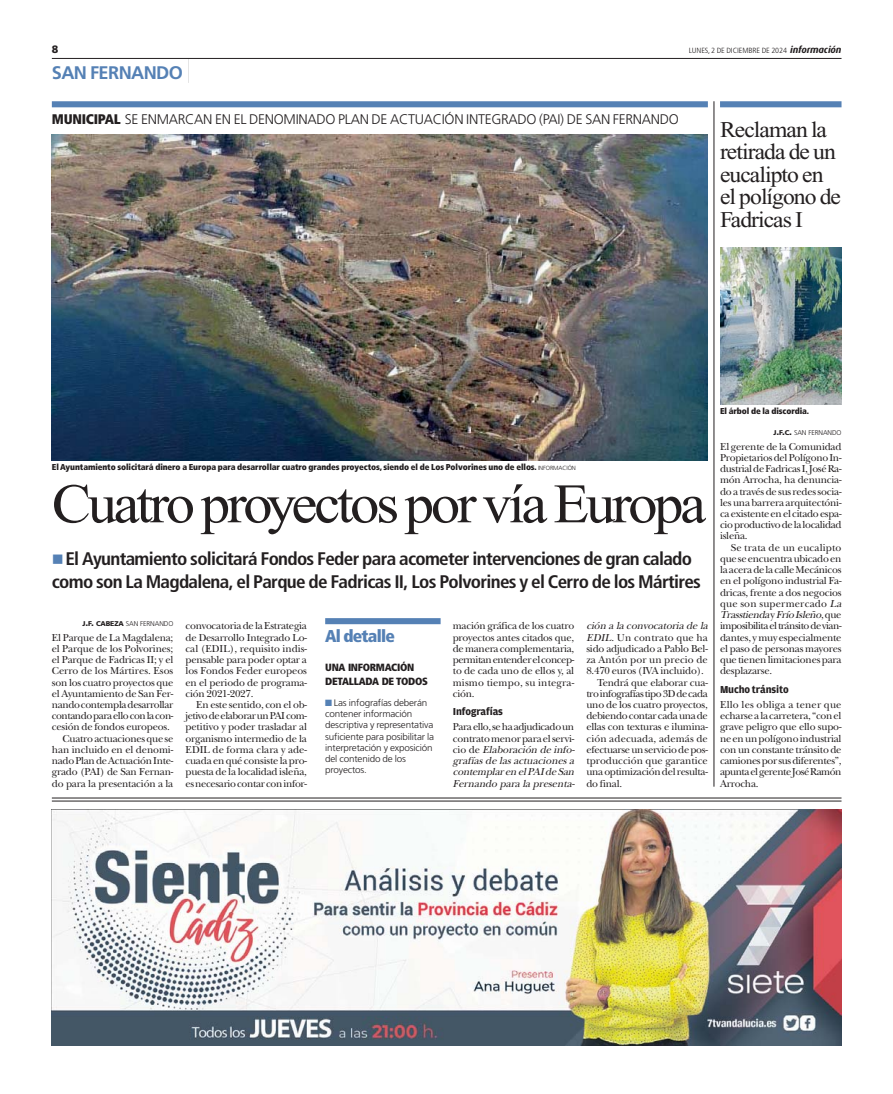
<style>
.page{position:relative;width:893px;height:1094px;background:#fff}
.page>*{position:absolute;margin:0;border:0;box-sizing:border-box;transform-origin:0 0}
.t1{font:55.65px "Times New Roman";letter-spacing:-.055em;color:#231f20;scale:1.05 1}
.t2{font:22.5px/22.5px "Times New Roman";letter-spacing:-.04em;color:#231f20;scale:1.05 1}
.t3{font:700 condensed 18.15px/22.2px "Frutiger";letter-spacing:-.035em;color:#231f20;text-align:center;scale:1.05 1}
.t4{font:700 18.15px "Frutiger";letter-spacing:-.035em;color:#5581b5}
.t5{font:900 condensed 17.1px "Frutiger";letter-spacing:-.04em;color:#5581b5}
.t6{font:300 13.95px "Frutiger";letter-spacing:-.02em;color:#231f20}
.t7{font:700 10.65px "Amplitude";letter-spacing:-.01em;color:#231f20}
.t8{font:900 10.65px "Frutiger";color:#231f20}
.t9{font:10.5px/11.2px "New Baskerville";letter-spacing:-.02em;color:#231f20;text-align:justify}
.t10{font:italic 10.5px/11.2px "New Baskerville";letter-spacing:-.005em;color:#231f20}
.t11{font:10.5px "New Baskerville";letter-spacing:-.045em;color:#231f20}
.t12{font:10.5px "New Baskerville";color:#231f20}
.t13{font:10.5px "New Baskerville";letter-spacing:.01em;color:#231f20}
.t14{font:900 condensed 10.5px/14px "Frutiger";letter-spacing:-.03em;color:#231f20}
.t15{font:10.5px "New Baskerville";letter-spacing:.005em;color:#231f20}
.t16{font:300 9.45px/11.2px "Frutiger";letter-spacing:-.015em;color:#231f20;scale:1.05 1}
.t17{font:900 condensed 8.55px "Frutiger";letter-spacing:-.01em;color:#231f20}
.t18{font:300 condensed 7.5px "Frutiger";letter-spacing:-.01em;color:#231f20;scale:1.1 1}
.t19{font:300 6.9px "Frutiger";letter-spacing:-.015em;color:#231f20}
.s1{font-family:"Dax";font-weight:700;font-style:italic;font-stretch:normal;font-size:9.6px}
.s2{font-family:"Apex New";font-weight:100;font-size:24.6px;color:#231f20}
.s3{font-weight:900;font-stretch:condensed}
.s4{font-weight:300;font-stretch:normal;font-size:6px}
.s5{font-weight:900}
.s6{font-weight:900;font-size:9.15px}
.s7{color:#5581b5}
.s8{font-style:normal}
.s9{font-style:italic}
</style>
<div class="page">
<div style="left:52px;top:101px;width:655px;height:6px;background:#5581b5"></div>
<img style="left:52px;top:135px;width:655px;height:326px">
<img style="left:720px;top:248px;width:121px;height:156px">
<hr style="left:713px;top:101px;width:1px;height:685px;background:#231f20">
<hr style="left:52px;top:58px;width:789px;height:1px;background:#231f20">
<div style="left:720px;top:101px;width:121px;height:6px;background:#5581b5"></div>
<div style="left:325px;top:618px;width:115px;height:6px;background:#5581b5"></div>
<hr style="left:52px;top:797px;width:789px;height:1px;background:#231f20">
<hr style="left:52px;top:800px;width:789px;height:1px;background:#231f20">
<img style="left:52px;top:809px;width:789px;height:236px">
<p class="t8" style="left:52px;top:45px;width:8px">8</p>
<p class="t18" style="left:688px;top:48px;width:140px">LUNES, 2 DE DICIEMBRE DE 2024 <span class="s1">información</span></p>
<h3 class="t4" style="left:52px;top:65px;width:140px">SAN FERNANDO <span class="s2">|</span></h3>
<h3 class="t6" style="left:52px;top:113px;width:628px"><span class="s3">MUNICIPAL</span> SE ENMARCAN EN EL DENOMINADO PLAN DE ACTUACIÓN INTEGRADO (PAI) DE SAN FERNANDO</h3>
<h2 class="t2" style="left:720px;top:120px;width:117px">Reclaman la retirada de un eucalipto en el polígono de<br>Fadricas I</h2>
<p class="t17" style="left:52px;top:463px;width:525px">El Ayuntamiento solicitará dinero a Europa para desarrollar cuatro grandes proyectos, siendo el de Los Polvorines uno de ellos. <span class="s4">INFORMACIÓN</span></p>
<h1 class="t1" style="left:52px;top:483px;width:624px">Cuatro proyectos por vía Europa</h1>
<h3 class="t3" style="left:52px;top:549px;width:619px">El Ayuntamiento solicitará Fondos Feder para acometer intervenciones de gran calado como son La Magdalena, el Parque de Fadricas II, Los Polvorines y el Cerro de los Mártires</h3>
<p class="t19" style="left:82px;top:621px;width:92px"><span class="s5">J</span><span class="s6">.</span><span class="s5">F</span><span class="s6">.</span> <span class="s5">CABEZA</span> SAN FERNANDO</p>
<p class="t9" style="left:52px;top:633px;width:123px">El Parque de La Magdalena;</p>
<p class="t9" style="left:52px;top:644px;width:123px">el Parque de los Polvorines;</p>
<p class="t9" style="left:52px;top:655px;width:123px">el Parque de Fadricas II; y el</p>
<p class="t12" style="left:52px;top:667px;width:123px">Cerro de los Mártires. Esos</p>
<p class="t9" style="left:52px;top:677px;width:123px">son los cuatro proyectos que</p>
<p class="t9" style="left:52px;top:689px;width:123px">el Ayuntamiento de San Fer-</p>
<p class="t9" style="left:52px;top:700px;width:123px">nando contempla desarrollar</p>
<p class="t11" style="left:52px;top:712px;width:123px">contando para ello con la con-</p>
<p class="t9" style="left:52px;top:722px;width:119px">cesión de fondos europeos.</p>
<p class="t9" style="left:63px;top:734px;width:112px">Cuatro actuaciones que se</p>
<p class="t9" style="left:52px;top:745px;width:123px">han incluido en el denomi-</p>
<p class="t9" style="left:52px;top:756px;width:123px">nado Plan de Actuación Inte-</p>
<p class="t9" style="left:52px;top:767px;width:123px">grado (PAI) de San Fernan-</p>
<p class="t9" style="left:52px;top:779px;width:123px">do para la presentación a la</p>
<p class="t9" style="left:185px;top:621px;width:123px">convocatoria de la Estrategia de Desarrollo Integrado Lo&shy;cal (EDIL), requisito indis&shy;pensable para poder optar a los Fondos Feder europeos en el periodo de programa&shy;ción 2021-2027.</p>
<p class="t9" style="left:185px;top:700px;width:123px;text-indent:11px">En este sentido, con el ob&shy;jetivo de elaborar un PAI com&shy;petitivo y poder trasladar al organismo intermedio de la EDIL de forma clara y ade&shy;cuada en qué consiste la pro&shy;puesta de la localidad isleña, es necesario contar con infor-</p>
<h3 class="t5" style="left:325px;top:629px;width:71px">Al detalle</h3>
<p class="t14" style="left:325px;top:661px;width:104px">UNA INFORMACIÓN<br>DETALLADA DE TODOS</p>
<p class="t16" style="left:325px;top:697px;width:105px"><span class="s7">■</span> Las infografías deberán contener información descriptiva y representativa suficiente para posibilitar la interpretación y exposición del contenido de los proyectos.</p>
<p class="t9" style="left:453px;top:621px;width:123px">mación gráfica de los cuatro proyectos antes citados que, de manera complementaria, permitan entender el concep&shy;to de cada uno de ellos y, al mismo tiempo, su integra&shy;ción.</p>
<p class="t7" style="left:453px;top:707px;width:52px">Infografías</p>
<p class="t10" style="left:453px;top:722px;width:125px"><span class="s8">Para ello, se ha adjudicado un contrato menor para el servi&shy;c i o d e</span> Elaboración de info&shy;grafíasde lasactuacionesa contemplaren elPAIde San<br>Fernando para la presenta-</p>
<p class="t10" style="left:586px;top:621px;width:125px">ción a la convocatoria de la</p>
<p class="t13" style="left:586px;top:633px;width:123px"><span class="s9">EDIL</span>. Un contrato que ha</p>
<p class="t9" style="left:586px;top:644px;width:123px">sido adjudicado a Pablo Bel-</p>
<p class="t15" style="left:586px;top:656px;width:123px">za Antón por un precio de</p>
<p class="t9" style="left:586px;top:666px;width:119px">8.470 euros (IVA incluido).</p>
<p class="t9" style="left:597px;top:677px;width:112px">Tendrá que elaborar cua-</p>
<p class="t11" style="left:586px;top:689px;width:123px">tro infografías tipo 3D de cada</p>
<p class="t9" style="left:586px;top:700px;width:123px">uno de los cuatro proyectos,</p>
<p class="t9" style="left:586px;top:711px;width:123px">debiendo contar cada una de</p>
<p class="t9" style="left:586px;top:722px;width:123px">ellas con texturas e ilumina-</p>
<p class="t13" style="left:586px;top:734px;width:123px">ción adecuada, además de</p>
<p class="t9" style="left:586px;top:745px;width:123px">efectuarse un servicio de pos-</p>
<p class="t12" style="left:586px;top:757px;width:123px">tproducción que garantice</p>
<p class="t9" style="left:586px;top:767px;width:123px">una optimización del resulta-</p>
<p class="t9" style="left:586px;top:779px;width:37px">do final.</p>
<p class="t17" style="left:720px;top:407px;width:91px">El árbol de la discordia.</p>
<p class="t19" style="left:773px;top:430px;width:69px"><span class="s5">J</span><span class="s6">.</span><span class="s5">F</span><span class="s6">.</span><span class="s5">C</span><span class="s6">.</span> SAN FERNANDO</p>
<p class="t9" style="left:720px;top:442px;width:123px">El gerente de la Comunidad Propietarios del Polígono In&shy;dustrial de Fadricas I, José Ra&shy;món Arrocha, ha denuncia&shy;do a través de sus redes socia&shy;les una barrera arquitectóni&shy;ca existente en el citado espa&shy;cio productivo de la localidad isleña.</p>
<p class="t9" style="left:720px;top:543px;width:125px;text-align:left;text-indent:11px">Se trata de un eucalipto que se encuentra ubicado en la acera de la calle Mecánicos en el polígono industrial Fa&shy;dricas, frente a dos negocios que son supermercado <span class="s9">La<br>Trasstienda</span> y <span class="s9">Frío Isleño</span>, q u e imposibilita el tránsito de vian&shy;dantes, y muy especialmente el paso de personas mayores que tienen limitaciones para desplazarse.</p>
<p class="t7" style="left:720px;top:685px;width:70px">Mucho tránsito</p>
<p class="t9" style="left:720px;top:700px;width:123px">Ello les obliga a tener que echarse a la carretera, “con el grave peligro que ello supo&shy;ne en un polígono industrial con un constante tránsito de camiones por sus diferentes”, apunta el gerente José Ramón Arrocha.</p>
</div>
